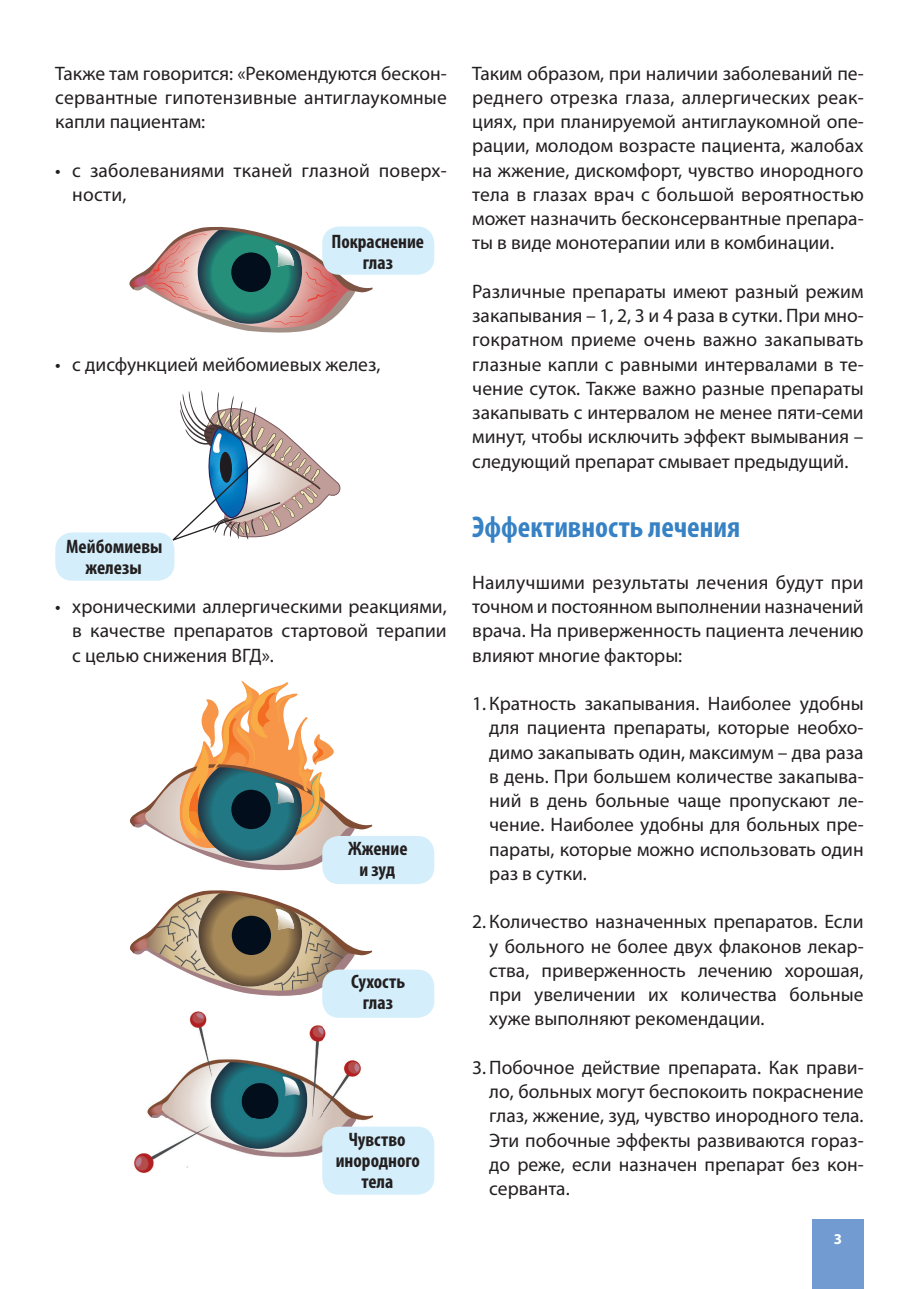
<style>
.page{position:relative;width:919px;height:1289px;background:#fff}
.page>*{position:absolute;margin:0;border:0;box-sizing:border-box;transform-origin:0 0}
.t1{font:700 condensed 30px "Myriad Pro";color:#3782c4}
.t2{font:19.5px/24.3px "Myriad Pro";color:#231f20;text-align:justify}
.t3{font:700 condensed 19.5px/21px "Myriad Pro";color:#231f20;text-align:center}
.t4{font:700 15px "Myriad Pro";color:#fff}
</style>
<div class="page">
<div style="left:812px;top:1219px;width:51px;height:69px;background:#729cd1"></div>
<svg style="left:129px;top:227px;width:243px;height:105px"></svg>
<svg style="left:130px;top:680px;width:242px;height:190px"></svg>
<svg style="left:130px;top:890px;width:242px;height:105px"></svg>
<img style="left:134px;top:1011px;width:238px;height:161px">
<div style="left:322px;top:836px;width:112px;height:48px;background:#d4effb;border-radius:17px"></div>
<div style="left:322px;top:969px;width:112px;height:48px;background:#d4effb;border-radius:17px"></div>
<div style="left:322px;top:1126px;width:112px;height:68px;background:#d4effb;border-radius:17px"></div>
<div style="left:322px;top:226px;width:112px;height:49px;background:#d4effb;border-radius:17px"></div>
<svg style="left:170px;top:390px;width:171px;height:152px"></svg>
<div style="left:55px;top:532px;width:119px;height:48px;background:#d4effb;border-radius:17px"></div>
<p class="t2" style="left:55px;top:61px;width:393px">Также там говорится: «Рекомендуются бескон&shy;сервантные гипотензивные антиглаукомные капли пациентам:</p>
<p class="t2" style="left:72px;top:157px;width:376px;text-indent:-17px">• с заболеваниями тканей глазной поверх&shy;ности,</p>
<p class="t3" style="left:331px;top:231px;width:94px">Покраснение глаз</p>
<p class="t2" style="left:55px;top:351px;width:327px">• с дисфункцией мейбомиевых желез,</p>
<p class="t3" style="left:66px;top:535px;width:98px">Мейбомиевы железы</p>
<p class="t2" style="left:72px;top:594px;width:376px;text-indent:-17px">• хроническими аллергическими реакциями, в качестве препаратов стартовой терапии с целью снижения ВГД».</p>
<p class="t3" style="left:348px;top:837px;width:61px">Жжение и зуд</p>
<p class="t3" style="left:351px;top:971px;width:56px">Сухость глаз</p>
<p class="t3" style="left:336px;top:1128px;width:86px">Чувство инородного тела</p>
<p class="t2" style="left:472px;top:61px;width:393px">Таким образом, при наличии заболеваний пе&shy;реднего отрезка глаза, аллергических реак&shy;циях, при планируемой антиглаукомной опе&shy;рации, молодом возрасте пациента, жалобах на жжение, дискомфорт, чувство инородного тела в глазах врач с большой вероятностью может назначить бесконсервантные препара&shy;ты в виде монотерапии или в комбинации.</p>
<p class="t2" style="left:472px;top:279px;width:393px">Различные препараты имеют разный режим закапывания – 1, 2, 3 и 4 раза в сутки. При мно&shy;гократном приеме очень важно закапывать глазные капли с равными интервалами в те&shy;чение суток. Также важно разные препараты закапывать с интервалом не менее пяти-семи минут, чтобы исключить эффект вымывания – следующий препарат смывает предыдущий.</p>
<h1 class="t1" style="left:472px;top:508px;width:269px">Эффективность лечения</h1>
<p class="t2" style="left:472px;top:569px;width:393px">Наилучшими результаты лечения будут при точном и постоянном выполнении назначений врача. На приверженность пациента лечению влияют многие факторы:</p>
<p class="t2" style="left:489px;top:691px;width:376px;text-indent:-17px">1. Кратность закапывания. Наиболее удобны для пациента препараты, которые необхо&shy;димо закапывать один, максимум – два раза в день. При большем количестве закапыва&shy;ний в день больные чаще пропускают ле&shy;чение. Наиболее удобны для больных пре&shy;параты, которые можно использовать один раз в сутки.</p>
<p class="t2" style="left:489px;top:909px;width:376px;text-indent:-17px">2. Количество назначенных препаратов. Если у больного не более двух флаконов лекар&shy;ства, приверженность лечению хорошая, при увеличении их количества больные хуже выполняют рекомендации.</p>
<p class="t2" style="left:489px;top:1054px;width:376px;text-indent:-17px">3. Побочное действие препарата. Как прави&shy;ло, больных могут беспокоить покраснение глаз, жжение, зуд, чувство инородного тела.<br>Эти побочные эффекты развиваются гораз&shy;до реже, если назначен препарат без кон&shy;серванта.</p>
<p class="t4" style="left:833px;top:1228px;width:10px">3</p>
</div>
